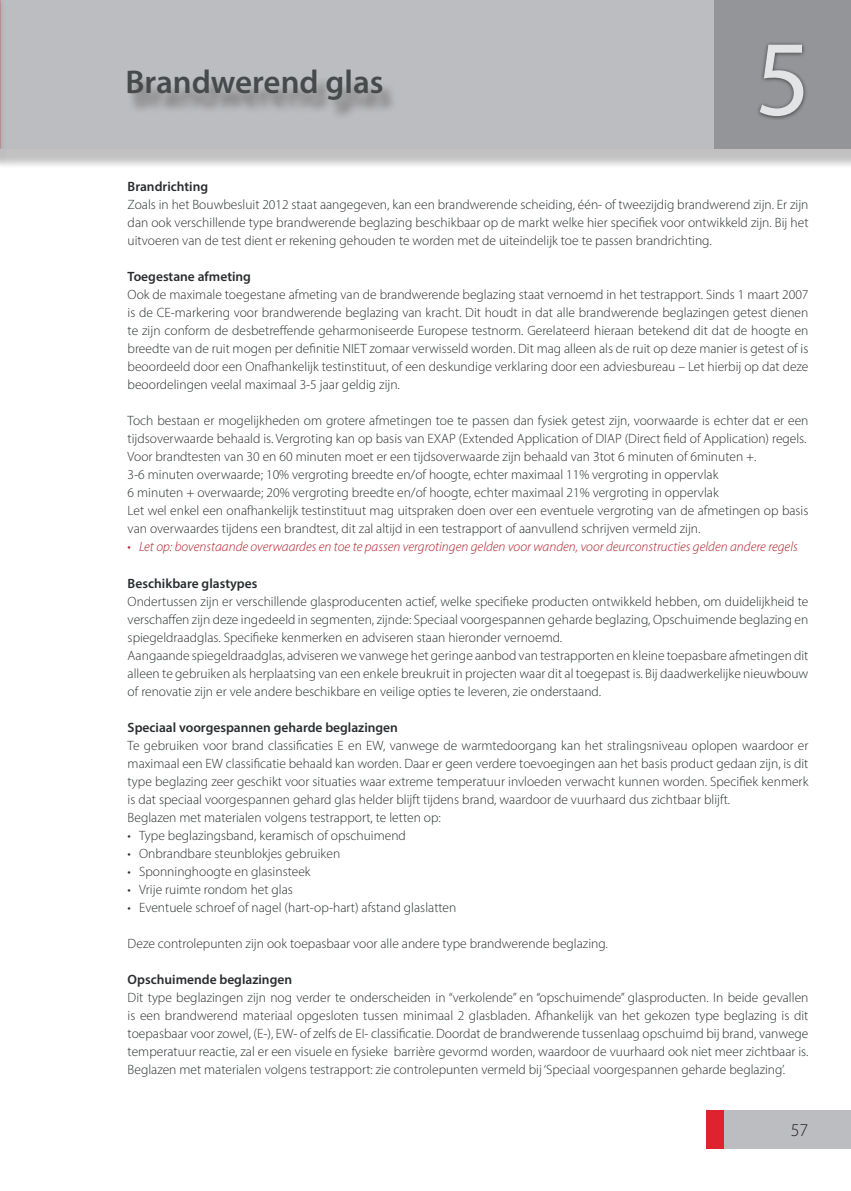
<style>
.page{position:relative;width:851px;height:1191px;background:#fff}
.page>*{position:absolute;margin:0;border:0;box-sizing:border-box;transform-origin:0 0}
.t1{font:108px "Myriad Pro";color:#fff}
.t2{font:600 33px "Myriad Pro";color:#464a4b}
.t3{font:300 18px "Myriad Pro";color:#231f20}
.t4{font:300 13.5px/18px "Myriad Pro";color:#282c2e;text-align:justify}
.t5{font:600 13.5px "Myriad Pro";color:#282c2e}
.t6{font:italic 300 13.5px "Myriad Pro";color:#af1f28}
.s1{font-style:normal}
</style>
<div class="page">
<div style="left:0;top:0;width:850px;height:169px;background:#231f20;opacity:.15"></div>
<div style="left:0;top:0;width:850px;height:149px;background:#bcbdc0"></div>
<div style="left:127px;top:74px;width:271px;height:46px;background:#231f20;opacity:.45"></div>
<div style="left:714px;top:0;width:136px;height:149px;background:#939598"></div>
<svg style="left:758px;top:43px;width:48px;height:76px"></svg>
<div style="left:706px;top:1110px;width:144px;height:38px;background:#bcbdc0"></div>
<div style="left:706px;top:1110px;width:17px;height:38px;background:#de232f"></div>
<div style="left:0;top:0;width:7px;height:169px;background:#231f20;opacity:.15"></div>
<h2 class="t2" style="left:125px;top:61px;width:259px">Brandwerend glas</h2>
<h1 class="t1" style="left:755px;top:12px;width:57px">5</h1>
<p class="t5" style="left:128px;top:178px;width:82px">Brandrichting</p>
<p class="t4" style="left:128px;top:196px;width:682px">Zoals in het Bouwbesluit 2012 staat aangegeven, kan een brandwerende scheiding, één- of tweezijdig brandwerend zijn. Er zijn dan ook verschillende type brandwerende beglazing beschikbaar op de markt welke hier specifiek voor ontwikkeld zijn. Bij het uitvoeren van de test dient er rekening gehouden te worden met de uiteindelijk toe te passen brandrichting.</p>
<p class="t5" style="left:128px;top:268px;width:125px">Toegestane afmeting</p>
<p class="t4" style="left:128px;top:286px;width:682px">Ook de maximale toegestane afmeting van de brandwerende beglazing staat vernoemd in het testrapport. Sinds 1 maart 2007 is de CE-markering voor brandwerende beglazing van kracht. Dit houdt in dat alle brandwerende beglazingen getest dienen te zijn conform de desbetreffende geharmoniseerde Europese testnorm. Gerelateerd hieraan betekend dit dat de hoogte en breedte van de ruit mogen per definitie NIET zomaar verwisseld worden. Dit mag alleen als de ruit op deze manier is getest of is beoordeeld door een Onafhankelijk testinstituut, of een deskundige verklaring door een adviesbureau – Let hierbij op dat deze beoordelingen veelal maximaal 3-5 jaar geldig zijn.</p>
<p class="t4" style="left:128px;top:412px;width:682px;text-align:left">Toch bestaan er mogelijkheden om grotere afmetingen toe te passen dan fysiek getest zijn, voorwaarde is echter dat er een tijdsoverwaarde behaald is. Vergroting kan op basis van EXAP (Extended Application of DIAP (Direct field of Application) regels.<br>Voor brandtesten van 30 en 60 minuten moet er een tijdsoverwaarde zijn behaald van 3tot 6 minuten of 6minuten +.<br>3-6 minuten overwaarde; 10% vergroting breedte en/of hoogte, echter maximaal 11% vergroting in oppervlak<br>6 minuten + overwaarde; 20% vergroting breedte en/of hoogte, echter maximaal 21% vergroting in oppervlak<br>Let wel enkel een onafhankelijk testinstituut mag uitspraken doen over een eventuele vergroting van de afmetingen op basis van overwaardes tijdens een brandtest, dit zal altijd in een testrapport of aanvullend schrijven vermeld zijn.</p>
<p class="t6" style="left:128px;top:539px;width:671px"><span class="s1">•</span> Let op: bovenstaande overwaardes en toe te passen vergrotingen gelden voor wanden, voor deurconstructies gelden andere regels</p>
<p class="t5" style="left:128px;top:574px;width:131px">Beschikbare glastypes</p>
<p class="t4" style="left:128px;top:592px;width:682px;text-align:left">Ondertussen zijn er verschillende glasproducenten actief, welke specifieke producten ontwikkeld hebben, om duidelijkheid te verschaffen zijn deze ingedeeld in segmenten, zijnde: Speciaal voorgespannen geharde beglazing, Opschuimende beglazing en spiegeldraadglas. Specifieke kenmerken en adviseren staan hieronder vernoemd.<br>Aangaande spiegeldraadglas, adviseren we vanwege het geringe aanbod van testrapporten en kleine toepasbare afmetingen dit alleen te gebruiken als herplaatsing van een enkele breukruit in projecten waar dit al toegepast is. Bij daadwerkelijke nieuwbouw of renovatie zijn er vele andere beschikbare en veilige opties te leveren, zie onderstaand.</p>
<p class="t5" style="left:128px;top:718px;width:272px">Speciaal voorgespannen geharde beglazingen</p>
<p class="t4" style="left:128px;top:736px;width:682px;text-align:left">Te gebruiken voor brand classificaties E en EW, vanwege de warmtedoorgang kan het stralingsniveau oplopen waardoor er maximaal een EW classificatie behaald kan worden. Daar er geen verdere toevoegingen aan het basis product gedaan zijn, is dit type beglazing zeer geschikt voor situaties waar extreme temperatuur invloeden verwacht kunnen worden. Specifiek kenmerk is dat speciaal voorgespannen gehard glas helder blijft tijdens brand, waardoor de vuurhaard dus zichtbaar blijft.<br>Beglazen met materialen volgens testrapport, te letten op:</p>
<p class="t4" style="left:128px;top:826px;width:280px">• Type beglazingsband, keramisch of opschuimend</p>
<p class="t4" style="left:128px;top:844px;width:214px">• Onbrandbare steunblokjes gebruiken</p>
<p class="t4" style="left:128px;top:862px;width:184px">• Sponninghoogte en glasinsteek</p>
<p class="t4" style="left:128px;top:880px;width:167px">• Vrije ruimte rondom het glas</p>
<p class="t4" style="left:128px;top:898px;width:330px">• Eventuele schroef of nagel (hart-op-hart) afstand glaslatten</p>
<p class="t4" style="left:128px;top:934px;width:482px">Deze controlepunten zijn ook toepasbaar voor alle andere type brandwerende beglazing.</p>
<p class="t5" style="left:128px;top:970px;width:166px">Opschuimende beglazingen</p>
<p class="t4" style="left:128px;top:988px;width:682px">Dit type beglazingen zijn nog verder te onderscheiden in “verkolende” en “opschuimende” glasproducten. In beide gevallen is een brandwerend materiaal opgesloten tussen minimaal 2 glasbladen. Afhankelijk van het gekozen type beglazing is dit toepasbaar voor zowel, (E-), EW- of zelfs de EI- classificatie. Doordat de brandwerende tussenlaag opschuimd bij brand, vanwege temperatuur reactie, zal er een visuele en fysieke barrière gevormd worden, waardoor de vuurhaard ook niet meer zichtbaar is.<br>Beglazen met materialen volgens testrapport: zie controlepunten vermeld bij ‘Speciaal voorgespannen geharde beglazing’.</p>
<h3 class="t3" style="left:790px;top:1119px;width:19px">57</h3>
</div>
